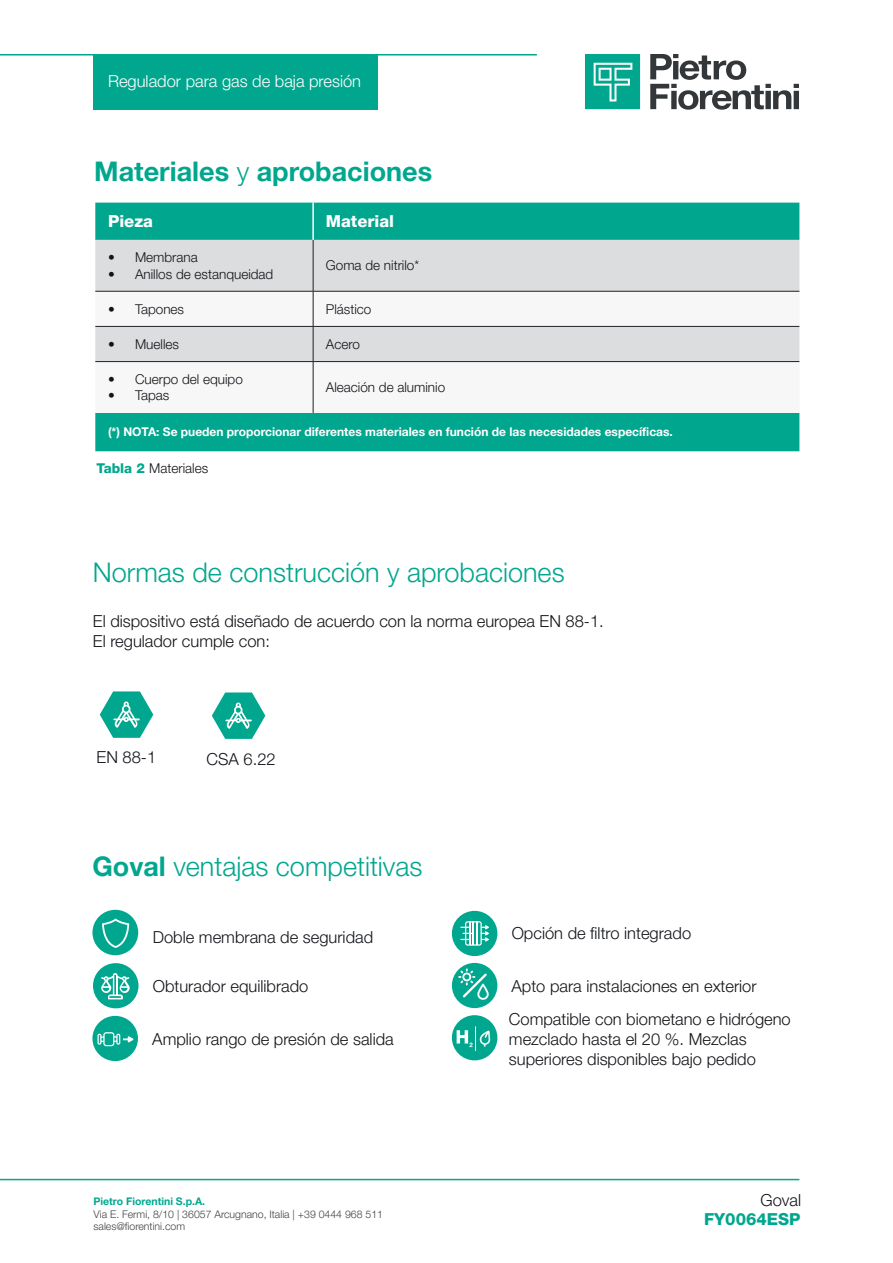
<style>
.page{position:relative;width:893px;height:1263px;background:#fff}
.page>*{position:absolute;margin:0;border:0;box-sizing:border-box;transform-origin:0 0}
.Titoletto{font:300 27px "Helvetica Neue LT Pro";color:#00a78e}
.Titoletto-2{font:700 27px "Helvetica Neue LT Pro";color:#00a78e}
.Testo{font:300 16.5px/19.8px "Helvetica Neue LT Pro";color:#121418}
.bullet_non_puntato{font:300 16.5px "Helvetica Neue LT Pro";color:#121418}
.t1{font:300 16.5px "Helvetica Neue LT Pro";color:#fff}
.titoli_tabella_bianco{font:800 16.5px "Helvetica Neue LT Pro";color:#fff}
.titoletto_technische{font:800 16.5px "Helvetica Neue LT Pro";color:#00a78e}
.testo_sciolto{font:300 16.5px "Helvetica Neue LT Pro";color:#121418}
.testo_tabella{font:300 13.5px "Helvetica Neue LT Pro";color:#121418}
.testo_tabella-2{font:700 12px "Helvetica Neue LT Pro";color:#fff}
.t2{font:300 10.5px/12.6px "Helvetica Neue LT Pro";color:#414243}
.t3{font:700 10.5px "Helvetica Neue LT Pro";color:#00a78e}
.s1{font-weight:300}
.s2{font-weight:800;color:#00a78e}
.s3{font-weight:700}
</style>
<div class="page">
<hr style="left:0;top:54px;width:537px;height:2px;background:#00a78e">
<hr style="left:0;top:1179px;width:799px;height:1px;background:#00a78e">
<svg style="left:650px;top:54px;width:149px;height:56px"></svg>
<svg style="left:585px;top:54px;width:55px;height:55px"></svg>
<div style="left:94px;top:55px;width:284px;height:55px;background:#00a78e"></div>
<svg style="left:100px;top:691px;width:53px;height:47px"></svg>
<svg style="left:212px;top:692px;width:53px;height:47px"></svg>
<div style="left:95px;top:203px;width:704px;height:248px;background:#00a78e"></div>
<div style="left:95px;top:240px;width:704px;height:51px;background:#dcdddf"></div>
<svg style="left:95px;top:292px;width:704px;height:121px"></svg>
<hr style="left:312px;top:203px;width:2px;height:37px;background:#fff">
<hr style="left:313px;top:240px;width:1px;height:51px;background:#231f20">
<hr style="left:95px;top:291px;width:218px;height:1px;background:#231f20">
<hr style="left:313px;top:291px;width:486px;height:1px;background:#231f20">
<hr style="left:313px;top:291px;width:1px;height:35px;background:#231f20">
<hr style="left:95px;top:326px;width:218px;height:1px;background:#231f20">
<hr style="left:313px;top:326px;width:486px;height:1px;background:#231f20">
<hr style="left:313px;top:327px;width:1px;height:34px;background:#231f20">
<hr style="left:95px;top:361px;width:218px;height:1px;background:#231f20">
<hr style="left:313px;top:361px;width:486px;height:1px;background:#231f20">
<hr style="left:313px;top:362px;width:1px;height:51px;background:#231f20">
<div style="left:92px;top:1016px;width:46px;height:45px;background:#00a78e;border-radius:50%"></div>
<svg style="left:97px;top:1032px;width:36px;height:14px"></svg>
<div style="left:452px;top:963px;width:45px;height:45px;background:#00a78e;border-radius:50%"></div>
<svg style="left:459px;top:969px;width:30px;height:31px"></svg>
<div style="left:452px;top:911px;width:45px;height:45px;background:#00a78e;border-radius:50%"></div>
<svg style="left:460px;top:921px;width:29px;height:25px"></svg>
<div style="left:93px;top:963px;width:46px;height:45px;background:#00a78e;border-radius:50%"></div>
<svg style="left:101px;top:973px;width:29px;height:26px"></svg>
<div style="left:452px;top:1015px;width:45px;height:45px;background:#00a78e;border-radius:50%"></div>
<svg style="left:457px;top:1026px;width:33px;height:25px"></svg>
<div style="left:92px;top:910px;width:46px;height:45px;background:#00a78e;border-radius:50%"></div>
<svg style="left:102px;top:918px;width:27px;height:30px"></svg>
<p class="t1" style="left:108px;top:71px;width:255px">Regulador para gas de baja presión</p>
<p class="Titoletto-2" style="left:94px;top:155px;width:339px">Materiales <span class="s1">y</span> aprobaciones</p>
<p class="titoli_tabella_bianco" style="left:108px;top:211px;width:46px">Pieza</p>
<p class="titoli_tabella_bianco" style="left:326px;top:211px;width:70px">Material</p>
<p class="testo_tabella" style="left:108px;top:249px;width:91px">• Membrana</p>
<p class="testo_tabella" style="left:108px;top:265px;width:167px">• Anillos de estanqueidad</p>
<p class="testo_tabella" style="left:326px;top:257px;width:95px">Goma de nitrilo*</p>
<p class="testo_tabella" style="left:108px;top:301px;width:78px">• Tapones</p>
<p class="testo_tabella" style="left:326px;top:301px;width:47px">Plástico</p>
<p class="testo_tabella" style="left:108px;top:336px;width:72px">• Muelles</p>
<p class="testo_tabella" style="left:326px;top:336px;width:36px">Acero</p>
<p class="testo_tabella" style="left:108px;top:371px;width:136px">• Cuerpo del equipo</p>
<p class="testo_tabella" style="left:108px;top:387px;width:63px">• Tapas</p>
<p class="testo_tabella" style="left:326px;top:379px;width:121px">Aleación de aluminio</p>
<p class="testo_tabella-2" style="left:108px;top:425px;width:566px">(*) NOTA: Se pueden proporcionar diferentes materiales en función de las necesidades específicas.</p>
<p class="testo_tabella" style="left:96px;top:460px;width:113px"><span class="s2">Tabla 2</span> Materiales</p>
<p class="Titoletto" style="left:93px;top:556px;width:473px">Normas de construcción y aprobaciones</p>
<p class="Testo" style="left:93px;top:611px;width:512px">El dispositivo está diseñado de acuerdo con la norma europea EN 88-1.</p>
<p class="Testo" style="left:93px;top:631px;width:178px">El regulador cumple con:</p>
<p class="bullet_non_puntato" style="left:97px;top:747px;width:61px">EN 88-1</p>
<p class="bullet_non_puntato" style="left:207px;top:748px;width:71px">CSA 6.22</p>
<p class="Titoletto" style="left:92px;top:850px;width:332px"><span class="s3">Goval</span> ventajas competitivas</p>
<p class="bullet_non_puntato" style="left:153px;top:926px;width:222px">Doble membrana de seguridad</p>
<p class="bullet_non_puntato" style="left:153px;top:976px;width:157px">Obturador equilibrado</p>
<p class="bullet_non_puntato" style="left:152px;top:1029px;width:243px">Amplio rango de presión de salida</p>
<p class="t3" style="left:94px;top:1195px;width:113px">Pietro Fiorentini S.p.A.</p>
<p class="t2" style="left:94px;top:1207px;width:291px">Via E. Fermi, 8/10 | 36057 Arcugnano, Italia | +39 0444 968 511 sales@fiorentini.com</p>
<p class="bullet_non_puntato" style="left:512px;top:922px;width:181px">Opción de filtro integrado</p>
<p class="bullet_non_puntato" style="left:511px;top:975px;width:247px">Apto para instalaciones en exterior</p>
<p class="Testo" style="left:509px;top:1009px;width:283px">Compatible con biometano e hidrógeno mezclado hasta el 20 %. Mezclas superiores disponibles bajo pedido</p>
<p class="testo_sciolto" style="left:760px;top:1190px;width:42px">Goval</p>
<p class="titoletto_technische" style="left:704px;top:1209px;width:98px">FY0064ESP</p>
</div>
